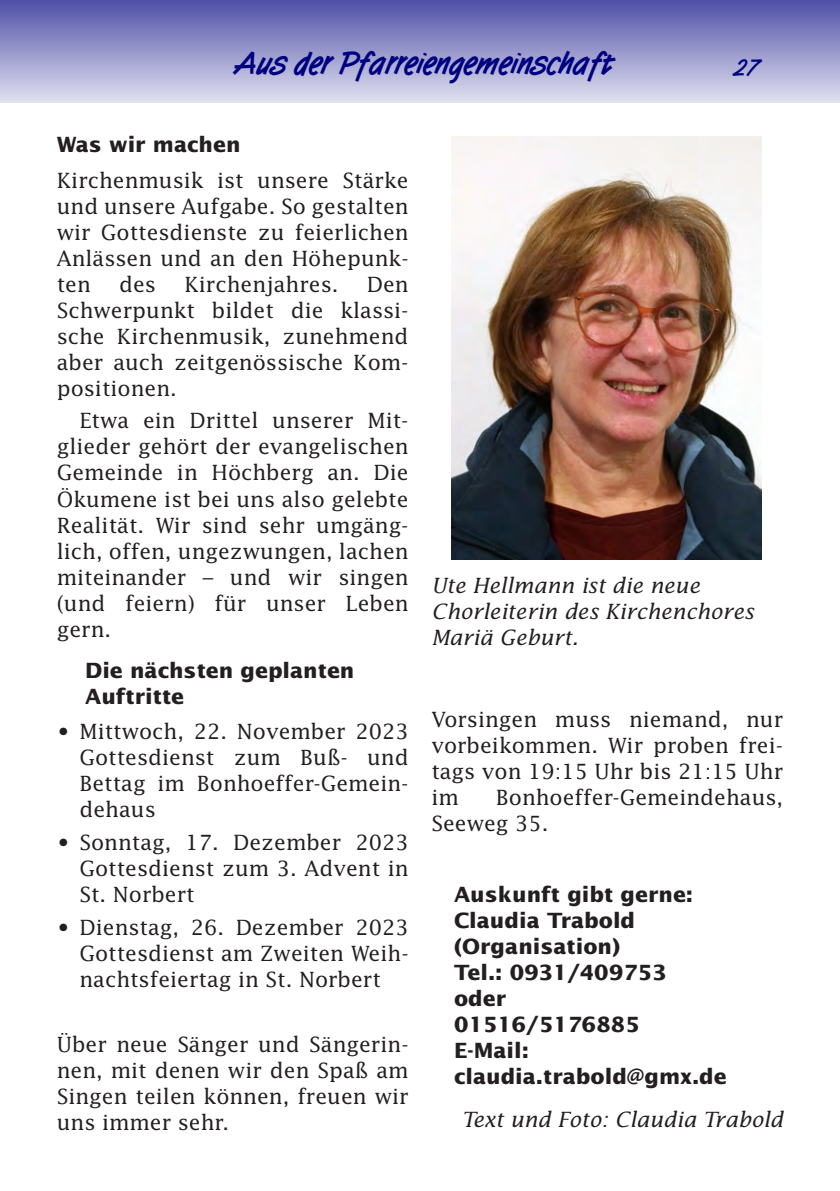
<style>
.page{position:relative;width:840px;height:1191px;background:#fff}
.page>*{position:absolute;margin:0;border:0;box-sizing:border-box;transform-origin:0 0}
.t1{font:700 32px "Tomboy";color:#000080}
.t2{font:700 22px "Tomboy";color:#000080}
.t3{font:21px/26px "Lucida";color:#231f20;text-align:justify}
.t4{font:700 21px/26px "Lucida Sans";color:#231f20}
.t5{font:italic 21px/26px "Lucida";color:#231f20}
</style>
<div class="page">
<div style="left:0;top:0;width:839px;height:102px;background:linear-gradient(to bottom,#4f4fa7,#dfdfef)"></div>
<div style="left:0;top:0;width:17px;height:102px;background:linear-gradient(to bottom,#4f4fa7,#dfdfef)"></div>
<img style="left:451px;top:137px;width:310px;height:422px">
<h1 class="t1" style="left:235px;top:44px;width:380px">Aus der Pfarreiengemeinschaft</h1>
<p class="t2" style="left:734px;top:55px;width:27px">27</p>
<p class="t4" style="left:57px;top:133px;width:185px">Was wir machen</p>
<p class="t3" style="left:57px;top:167px;width:353px">Kirchenmusik ist unsere Stärke und unsere Aufgabe. So gestalten wir Gottesdienste zu feierlichen Anlässen und an den Höhepunk&shy;ten</p>
<p class="t3" style="left:119px;top:271px;width:38px">des</p>
<p class="t3" style="left:184px;top:271px;width:155px">Kirchenjahres.</p>
<p class="t3" style="left:57px;top:271px;width:353px;text-indent:310px">Den Schwerpunkt bildet die klassi&shy;sche Kirchenmusik, zunehmend aber auch zeitgenössische Kom&shy;positionen.</p>
<p class="t3" style="left:57px;top:408px;width:353px;text-indent:23px">Etwa ein Drittel unserer Mit&shy;glieder gehört der evangelischen Gemeinde in Höchberg an. Die Ökumene ist bei uns also gelebte Realität. Wir sind sehr umgäng&shy;lich, offen, ungezwungen, lachen miteinander – und wir singen (und feiern) für unser Leben gern.</p>
<p class="t4" style="left:85px;top:658px;width:271px">Die nächsten geplanten<br>Auftritte</p>
<p class="t3" style="left:79px;top:719px;width:330px;text-indent:-23px">• Mittwoch, 22. November 2023<br>Gottesdienst zum Buß- und Bettag im Bonhoeffer-Gemein&shy;dehaus</p>
<p class="t3" style="left:79px;top:829px;width:330px;text-indent:-23px">• Sonntag, 17. Dezember 2023<br>Gottesdienst zum 3. Advent in St. Norbert</p>
<p class="t3" style="left:79px;top:914px;width:330px;text-indent:-23px">• Dienstag, 26. Dezember 2023<br>Gottesdienst am Zweiten Weih&shy;nachtsfeiertag in St. Norbert</p>
<p class="t3" style="left:57px;top:1031px;width:353px">Über neue Sänger und Sängerin&shy;nen, mit denen wir den Spaß am Singen teilen können, freuen wir uns immer sehr.</p>
<p class="t5" style="left:431px;top:572px;width:324px">Ute Hellmann ist die neue<br>Chorleiterin des Kirchenchores<br>Mariä Geburt.</p>
<p class="t3" style="left:431px;top:706px;width:353px">Vorsingen muss niemand, nur vorbeikommen. Wir proben frei&shy;tags von 19:15 Uhr bis 21:15 Uhr im</p>
<p class="t3" style="left:431px;top:784px;width:353px;text-indent:65px">Bonhoeffer-Gemeindehaus,<br>Seeweg 35.</p>
<p class="t4" style="left:454px;top:883px;width:274px">Auskunft gibt gerne:<br>Claudia Trabold (Organisation)<br>Tel.: 0931/409753<br>oder<br>01516/5176885<br>E-Mail: claudia.trabold@gmx.de</p>
<p class="t5" style="left:461px;top:1107px;width:323px">Text und Foto: Claudia Trabold</p>
</div>
